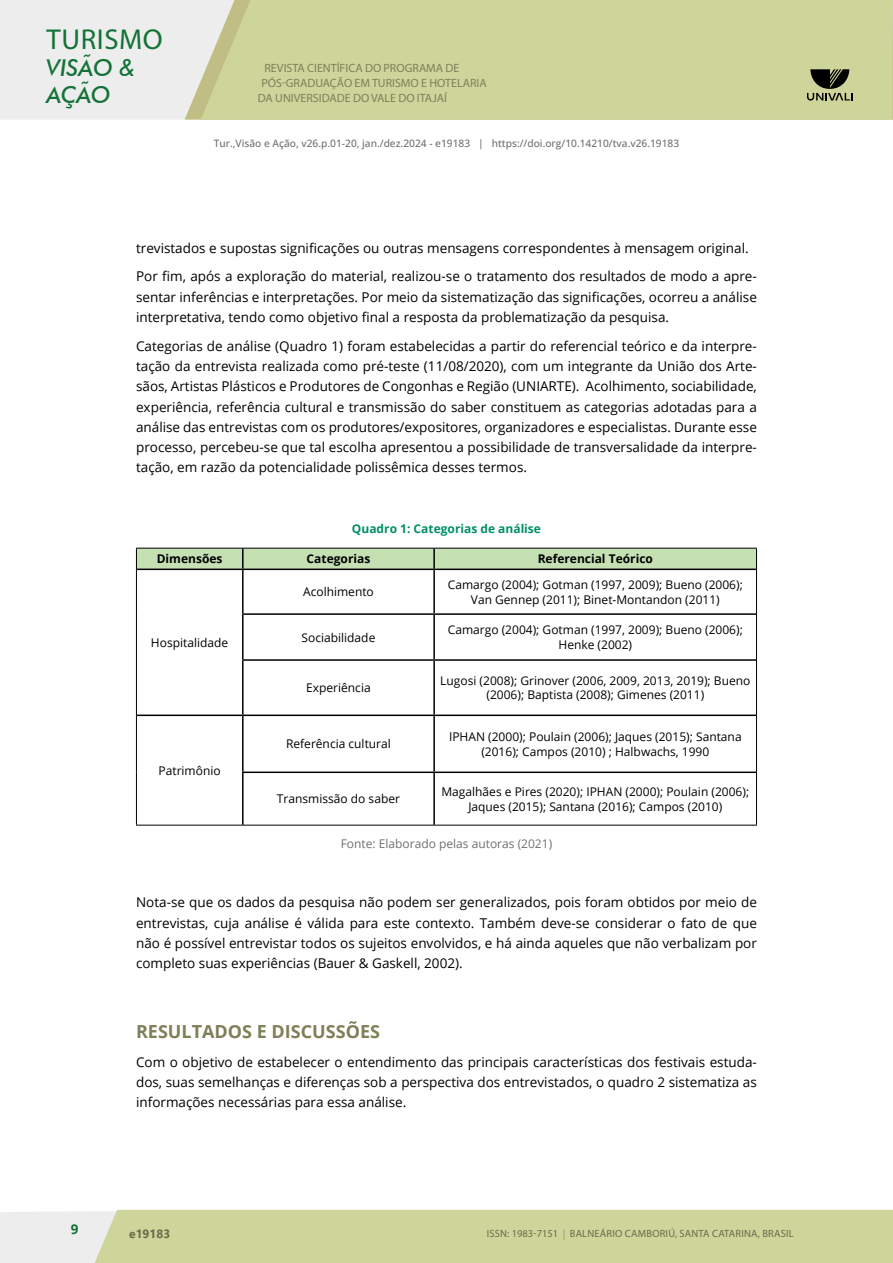
<style>
.page{position:relative;width:893px;height:1263px;background:#fff}
.page>*{position:absolute;margin:0;border:0;box-sizing:border-box;transform-origin:0 0}
.t1{font:28.8px "Myriad Pro";letter-spacing:.02em;color:#127237}
.t2{font:italic 500 23.25px/26.5px "Futura BT";color:#127237}
.t3{font:700 18px "Open Sans";color:#7e8058}
.t4{font:13.5px/20.2px "Open Sans";color:#000;text-align:justify}
.t5{font:700 13.5px "Open Sans";color:#127237}
.t6{font:12px/14.4px "Open Sans";color:#000;text-align:center}
.t7{font:12px "Myriad Pro";color:#7e8058}
.t8{font:700 12px "Open Sans";color:#000}
.t9{font:12px "Open Sans";color:#70706f}
.t10{font:700 12px "Open Sans";color:#008f65}
.t11{font:700 12px "Segoe UI";color:#696b4a}
.t12{font:10.5px "Myriad Pro";letter-spacing:.02em;color:#696b4a}
.t13{font:500 10.2px "Open Sans";color:#70706f}
.s1{color:#98905f}
</style>
<div class="page">
<div style="left:0;top:0;width:185px;height:120px;background:#ededed"></div>
<svg style="left:185px;top:0;width:708px;height:120px;fill:#ededed"></svg>
<div style="left:201px;top:0;width:691px;height:120px;background:#ced59b"></div>
<svg style="left:0;top:1210px;width:893px;height:53px"></svg>
<svg style="left:807px;top:69px;width:46px;height:32px"></svg>
<hr style="left:137px;top:569px;width:106px;height:1px;background:#000">
<hr style="left:243px;top:569px;width:191px;height:1px;background:#000">
<hr style="left:242px;top:570px;width:2px;height:43px;background:#000">
<hr style="left:434px;top:569px;width:322px;height:1px;background:#000">
<hr style="left:433px;top:570px;width:2px;height:43px;background:#000">
<hr style="left:242px;top:613px;width:192px;height:2px;background:#000">
<hr style="left:242px;top:615px;width:2px;height:44px;background:#000">
<hr style="left:434px;top:613px;width:322px;height:2px;background:#000">
<hr style="left:433px;top:615px;width:2px;height:44px;background:#000">
<hr style="left:242px;top:659px;width:192px;height:2px;background:#000">
<hr style="left:242px;top:661px;width:2px;height:53px;background:#000">
<hr style="left:434px;top:659px;width:322px;height:2px;background:#000">
<hr style="left:433px;top:661px;width:2px;height:53px;background:#000">
<hr style="left:137px;top:714px;width:106px;height:2px;background:#000">
<hr style="left:243px;top:714px;width:191px;height:2px;background:#000">
<hr style="left:242px;top:716px;width:2px;height:55px;background:#000">
<hr style="left:434px;top:714px;width:322px;height:2px;background:#000">
<hr style="left:433px;top:716px;width:2px;height:55px;background:#000">
<hr style="left:242px;top:771px;width:192px;height:2px;background:#000">
<hr style="left:242px;top:773px;width:2px;height:52px;background:#000">
<hr style="left:434px;top:771px;width:322px;height:2px;background:#000">
<hr style="left:433px;top:773px;width:2px;height:52px;background:#000">
<svg style="left:136px;top:548px;width:621px;height:21px"></svg>
<hr style="left:136px;top:569px;width:1px;height:45px;background:#000">
<hr style="left:136px;top:614px;width:1px;height:46px;background:#000">
<hr style="left:136px;top:660px;width:1px;height:55px;background:#000">
<hr style="left:756px;top:569px;width:1px;height:45px;background:#000">
<hr style="left:756px;top:614px;width:1px;height:46px;background:#000">
<hr style="left:756px;top:660px;width:1px;height:55px;background:#000">
<hr style="left:136px;top:715px;width:1px;height:57px;background:#000">
<hr style="left:136px;top:772px;width:1px;height:53px;background:#000">
<hr style="left:136px;top:825px;width:107px;height:1px;background:#000">
<hr style="left:756px;top:715px;width:1px;height:57px;background:#000">
<hr style="left:756px;top:772px;width:1px;height:53px;background:#000">
<hr style="left:243px;top:825px;width:191px;height:1px;background:#000">
<hr style="left:434px;top:825px;width:323px;height:1px;background:#000">
<h1 class="t1" style="left:47px;top:22px;width:118px">TURISMO</h1>
<h2 class="t2" style="left:46px;top:54px;width:90px">VISÃO &amp;<br>AÇÃO</h2>
<p class="t7" style="left:264px;top:60px;width:196px">REVISTA CIENTÍFICA DO PROGRAMA DE</p>
<p class="t7" style="left:261px;top:75px;width:227px">PÓS-GRADUAÇÃO EM TURISMO E HOTELARIA</p>
<p class="t7" style="left:258px;top:90px;width:191px">DA UNIVERSIDADE DO VALE DO ITAJAÍ</p>
<p class="t13" style="left:214px;top:136px;width:467px">Tur.,Visão e Ação, v26.p.01-20, jan./dez.2024 - e19183 | https://doi.org/10.14210/tva.v26.19183</p>
<p class="t4" style="left:136px;top:233px;width:622px;line-height:28.8px">trevistados e supostas significações ou outras mensagens correspondentes à mensagem original.<br>Por fim, após a exploração do material, realizou-se o tratamento dos resultados de modo a apre-</p>
<p class="t4" style="left:136px;top:286px;width:622px">sentar inferências e interpretações. Por meio da sistematização das significações, ocorreu a análise interpretativa, tendo como objetivo final a resposta da problematização da pesquisa.</p>
<p class="t4" style="left:136px;top:335px;width:622px">Categorias de análise (Quadro 1) foram estabelecidas a partir do referencial teórico e da interpre&shy;tação da entrevista realizada como pré-teste (11/08/2020), com um integrante da União dos Arte&shy;sãos, Artistas Plásticos e Produtores de Congonhas e Região (UNIARTE). Acolhimento, sociabilidade, experiência, referência cultural e transmissão do saber constituem as categorias adotadas para a análise das entrevistas com os produtores/expositores, organizadores e especialistas. Durante esse processo, percebeu-se que tal escolha apresentou a possibilidade de transversalidade da interpre&shy;tação, em razão da potencialidade polissêmica desses termos.</p>
<p class="t10" style="left:352px;top:520px;width:191px">Quadro 1: Categorias de análise</p>
<p class="t8" style="left:157px;top:550px;width:67px">Dimensões</p>
<p class="t8" style="left:307px;top:550px;width:65px">Categorias</p>
<p class="t8" style="left:538px;top:550px;width:117px">Referencial Teórico</p>
<p class="t6" style="left:151px;top:635px;width:79px">Hospitalidade</p>
<p class="t6" style="left:159px;top:763px;width:64px">Patrimônio</p>
<p class="t6" style="left:303px;top:584px;width:72px">Acolhimento</p>
<p class="t6" style="left:448px;top:577px;width:297px">Camargo (2004); Gotman (1997, 2009); Bueno (2006);<br>Van Gennep (2011); Binet-Montandon (2011)</p>
<p class="t6" style="left:302px;top:630px;width:75px">Sociabilidade</p>
<p class="t6" style="left:448px;top:623px;width:297px">Camargo (2004); Gotman (1997, 2009); Bueno (2006);<br>Henke (2002)</p>
<p class="t6" style="left:306px;top:680px;width:66px">Experiência</p>
<p class="t6" style="left:440px;top:673px;width:312px">Lugosi (2008); Grinover (2006, 2009, 2013, 2019); Bueno (2006); Baptista (2008); Gimenes (2011)</p>
<p class="t6" style="left:286px;top:736px;width:106px">Referência cultural</p>
<p class="t6" style="left:449px;top:729px;width:294px">IPHAN (2000); Poulain (2006); Jaques (2015); Santana (2016); Campos (2010) ; Halbwachs, 1990</p>
<p class="t6" style="left:277px;top:791px;width:125px">Transmissão do saber</p>
<p class="t6" style="left:441px;top:784px;width:309px">Magalhães e Pires (2020); IPHAN (2000); Poulain (2006);<br>Jaques (2015); Santana (2016); Campos (2010)</p>
<p class="t9" style="left:341px;top:835px;width:213px">Fonte: Elaborado pelas autoras (2021)</p>
<p class="t4" style="left:136px;top:892px;width:622px">Nota-se que os dados da pesquisa não podem ser generalizados, pois foram obtidos por meio de entrevistas, cuja análise é válida para este contexto. Também deve-se considerar o fato de que não é possível entrevistar todos os sujeitos envolvidos, e há ainda aqueles que não verbalizam por completo suas experiências (Bauer &amp; Gaskell, 2002).</p>
<h3 class="t3" style="left:136px;top:1019px;width:245px">RESULTADOS E DISCUSSÕES</h3>
<p class="t4" style="left:136px;top:1051px;width:622px">Com o objetivo de estabelecer o entendimento das principais características dos festivais estuda&shy;dos, suas semelhanças e diferenças sob a perspectiva dos entrevistados, o quadro 2 sistematiza as informações necessárias para essa análise.</p>
<p class="t5" style="left:71px;top:1219px;width:9px">9</p>
<p class="t12" style="left:487px;top:1227px;width:308px">ISSN: 1983-7151 <span class="s1">|</span> BALNEÁRIO CAMBORIÚ, SANTA CATARINA, BRASIL</p>
<p class="t11" style="left:129px;top:1222px;width:42px">e19183</p>
</div>
